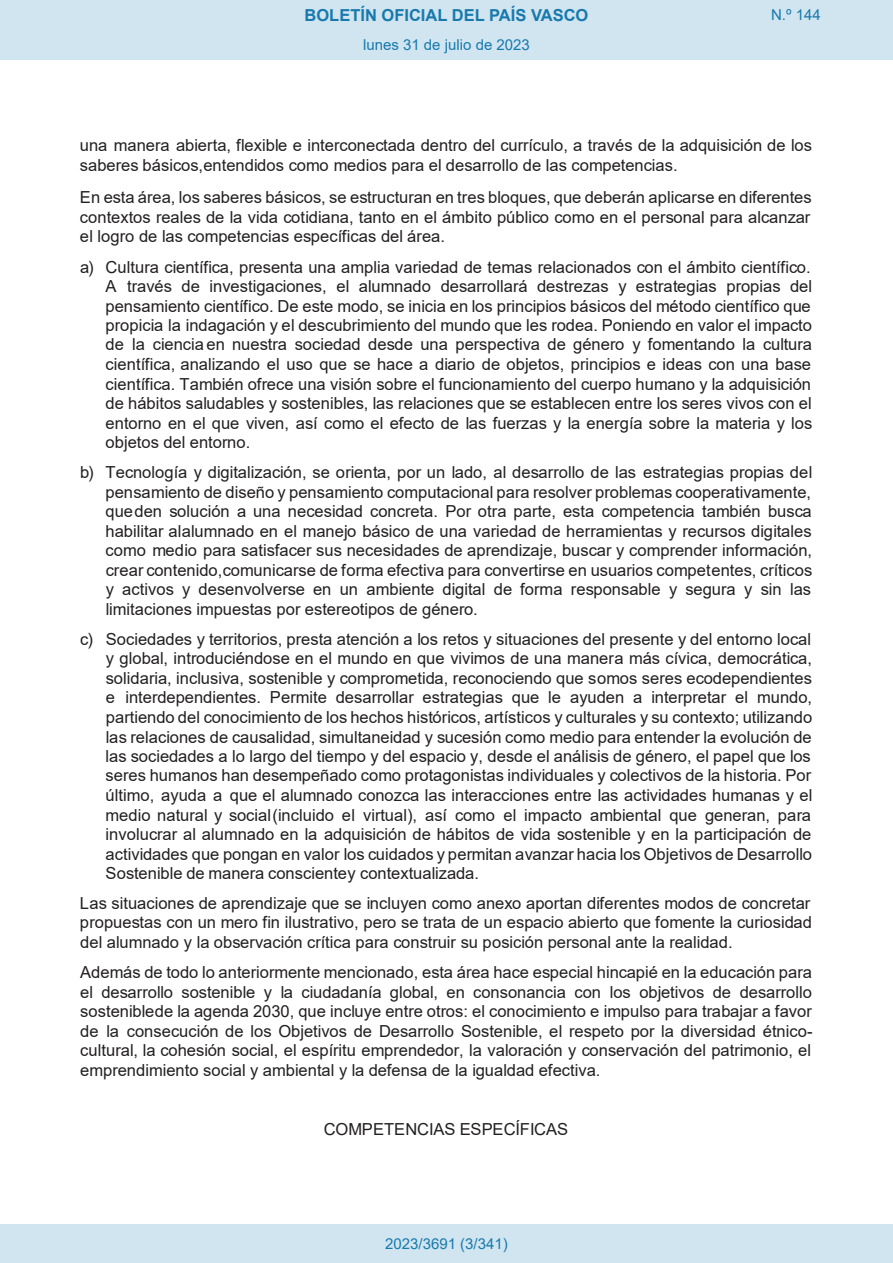
<style>
.page{position:relative;width:893px;height:1263px;background:#fff}
.page>*{position:absolute;margin:0;border:0;box-sizing:border-box;transform-origin:0 0}
.t1{font:16.5px/19.5px "Arial";color:#231f20;text-align:justify}
.t2{font:700 16.5px "Arial";color:#1879ad}
.Paginacion_Centro{font:15px "Arial";color:#1879ad}
</style>
<div class="page">
<div style="left:0;top:0;width:893px;height:60px;background:#d0e5f0"></div>
<div style="left:0;top:1225px;width:893px;height:38px;background:#d0e5f0"></div>
<p class="t2" style="left:305px;top:3px;width:285px">BOLETÍN OFICIAL DEL PAÍS VASCO</p>
<p class="Paginacion_Centro" style="left:771px;top:5px;width:51px">N.º 144</p>
<p class="Paginacion_Centro" style="left:363px;top:35px;width:168px">lunes 31 de julio de 2023</p>
<p class="t1" style="left:80px;top:136px;width:734px">una manera abierta, flexible e interconectada dentro del currículo, a través de la adquisición de los saberes básicos,entendidos como medios para el desarrollo de las competencias.</p>
<p class="t1" style="left:80px;top:188px;width:733px">En esta área, los saberes básicos, se estructuran en tres bloques, que deberán aplicarse en diferentes contextos reales de la vida cotidiana, tanto en el ámbito público como en el personal para alcanzar el logro de las competencias específicas del área.</p>
<p class="t1" style="left:106px;top:257px;width:708px;text-indent:-26px">a) Cultura científica, presenta una amplia variedad de temas relacionados con el ámbito científico.<br>A través de investigaciones, el alumnado desarrollará destrezas y estrategias propias del pensamiento científico. De este modo, se inicia en los principios básicos del método científico que propicia la indagación y el descubrimiento del mundo que les rodea. Poniendo en valor el impacto de la ciencia en nuestra sociedad desde una perspectiva de género y fomentando la cultura científica, analizando el uso que se hace a diario de objetos, principios e ideas con una base científica. También ofrece una visión sobre el funcionamiento del cuerpo humano y la adquisición de hábitos saludables y sostenibles, las relaciones que se establecen entre los seres vivos con el entorno en el que viven, así como el efecto de las fuerzas y la energía sobre la materia y los objetos del entorno.</p>
<p class="t1" style="left:106px;top:463px;width:708px;text-indent:-26px">b) Tecnología y digitalización, se orienta, por un lado, al desarrollo de las estrategias propias del pensamiento de diseño y pensamiento computacional para resolver problemas cooperativamente, queden solución a una necesidad concreta. Por otra parte, esta competencia también busca habilitar alalumnado en el manejo básico de una variedad de herramientas y recursos digitales como medio para satisfacer sus necesidades de aprendizaje, buscar y comprender información, crear contenido,comunicarse de forma efectiva para convertirse en usuarios competentes, críticos y activos y desenvolverse en un ambiente digital de forma responsable y segura y sin las limitaciones impuestas por estereotipos de género.</p>
<p class="t1" style="left:105px;top:629px;width:708px;text-indent:-25px">c) Sociedades y territorios, presta atención a los retos y situaciones del presente y del entorno local y global, introduciéndose en el mundo en que vivimos de una manera más cívica, democrática, solidaria, inclusiva, sostenible y comprometida, reconociendo que somos seres ecodependientes e interdependientes. Permite desarrollar estrategias que le ayuden a interpretar el mundo, partiendo del conocimiento de los hechos históricos, artísticos y culturales y su contexto; utilizando las relaciones de causalidad, simultaneidad y sucesión como medio para entender la evolución de las sociedades a lo largo del tiempo y del espacio y, desde el análisis de género, el papel que los seres humanos han desempeñado como protagonistas individuales y colectivos de la historia. Por último, ayuda a que el alumnado conozca las interacciones entre las actividades humanas y el medio natural y social (incluido el virtual), así como el impacto ambiental que generan, para involucrar al alumnado en la adquisición de hábitos de vida sostenible y en la participación de actividades que pongan en valor los cuidados y permitan avanzar hacia los Objetivos de Desarrollo Sostenible de manera consciente y contextualizada.</p>
<p class="t1" style="left:80px;top:894px;width:734px">Las situaciones de aprendizaje que se incluyen como anexo aportan diferentes modos de concretar propuestas con un mero fin ilustrativo, pero se trata de un espacio abierto que fomente la curiosidad del alumnado y la observación crítica para construir su posición personal ante la realidad.</p>
<p class="t1" style="left:80px;top:963px;width:734px">Además de todo lo anteriormente mencionado, esta área hace especial hincapié en la educación para el desarrollo sostenible y la ciudadanía global, en consonancia con los objetivos de desarrollo sosteniblede la agenda 2030, que incluye entre otros: el conocimiento e impulso para trabajar a favor de la consecución de los Objetivos de Desarrollo Sostenible, el respeto por la diversidad étnico&shy;cultural, la cohesión social, el espíritu emprendedor, la valoración y conservación del patrimonio, el emprendimiento social y ambiental y la defensa de la igualdad efectiva.</p>
<p class="t1" style="left:324px;top:1120px;width:246px">COMPETENCIAS ESPECÍFICAS</p>
<p class="Paginacion_Centro" style="left:385px;top:1234px;width:124px">2023/3691 (3/341)</p>
</div>
